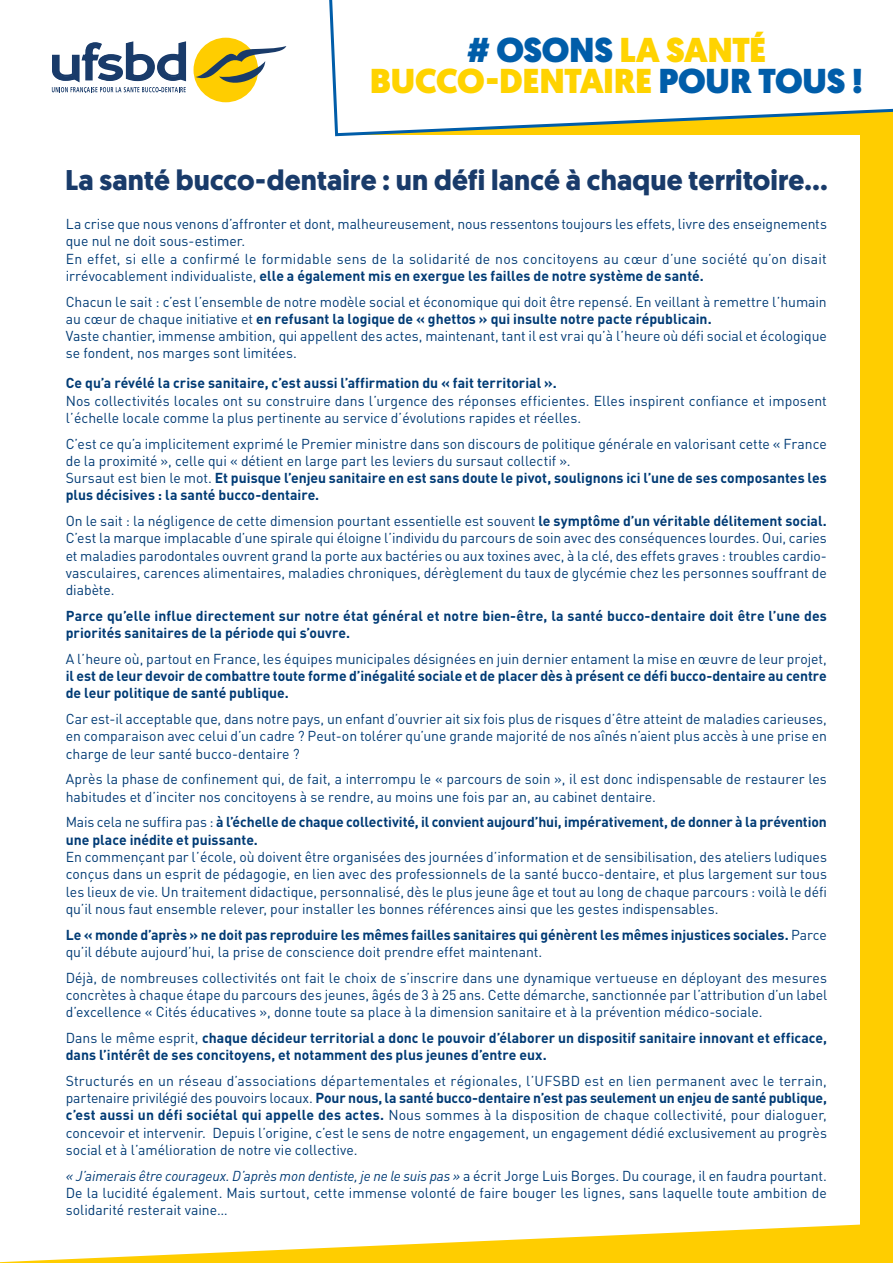
<style>
.page{position:relative;width:893px;height:1263px;background:#fff}
.page>*{position:absolute;margin:0;border:0;box-sizing:border-box;transform-origin:0 0}
.t1{font:900 34.5px/31.5px "Geomanist";letter-spacing:-.015em;color:#ffd300;text-align:center}
.t2{font:700 28.5px "Geomanist";letter-spacing:.005em;color:#193b6a}
.t3{font:14.25px/17.2px "DIN Pro";color:#003b75;text-align:justify}
.t4{font:700 14.25px/17.2px "DIN Pro";color:#003b75}
.s1{color:#005da9}
.s2{font-weight:700}
.s3{font-weight:400}
.s4{font-style:italic}
</style>
<div class="page">
<div style="left:860px;top:83px;width:33px;height:1180px;background:#ffcd00"></div>
<svg style="left:0;top:1224px;width:860px;height:39px"></svg>
<svg style="left:329px;top:0;width:564px;height:137px"></svg>
<div style="left:194px;top:38px;width:64px;height:64px;background:#ffcd00;border-radius:50%"></div>
<svg style="left:196px;top:44px;width:90px;height:46px"></svg>
<svg style="left:51px;top:41px;width:136px;height:52px"></svg>
<h1 class="t1" style="left:370px;top:34px;width:495px"><span class="s1"># OSONS</span> LA SANTÉ<br>BUCCO-DENTAIRE <span class="s1">POUR TOUS !</span></h1>
<h2 class="t2" style="left:65px;top:161px;width:764px">La santé bucco-dentaire : un défi lancé à chaque territoire…</h2>
<p class="t3" style="left:66px;top:214px;width:763px;text-align:left">La crise que nous venons d’affronter et dont, malheureusement, nous ressentons toujours les effets, livre des enseignements que nul ne doit sous-estimer.<br>En effet, si elle a confirmé le formidable sens de la solidarité de nos concitoyens au cœur d’une société qu’on disait irrévocablement individualiste, <span class="s2">elle a également mis en exergue les failles de notre système de santé.</span></p>
<p class="t3" style="left:66px;top:291px;width:763px;text-align:left">Chacun le sait : c’est l’ensemble de notre modèle social et économique qui doit être repensé. En veillant à remettre l’humain au cœur de chaque initiative et <span class="s2">en refusant la logique de « ghettos » qui insulte notre pacte républicain.<br></span>Vaste chantier, immense ambition, qui appellent des actes, maintenant, tant il est vrai qu’à l’heure où défi social et écologique se fondent, nos marges sont limitées.</p>
<p class="t4" style="left:66px;top:373px;width:492px">Ce qu’a révélé la crise sanitaire, c’est aussi l’affirmation du « fait territorial ».</p>
<p class="t3" style="left:66px;top:390px;width:763px">Nos collectivités locales ont su construire dans l’urgence des réponses efficientes. Elles inspirent confiance et imposent l’échelle locale comme la plus pertinente au service d’évolutions rapides et réelles.</p>
<p class="t3" style="left:66px;top:433px;width:763px;text-align:left">C’est ce qu’a implicitement exprimé le Premier ministre dans son discours de politique générale en valorisant cette « France de la proximité », celle qui « détient en large part les leviers du sursaut collectif ».<br>Sursaut est bien le mot. <span class="s2">Et puisque l’enjeu sanitaire en est sans doute le pivot, soulignons ici l’une de ses composantes les plus décisives : la santé bucco-dentaire.</span></p>
<p class="t3" style="left:66px;top:511px;width:763px">On le sait : la négligence de cette dimension pourtant essentielle est souvent <span class="s2">le symptôme d’un véritable délitement social.<br></span>C’est la marque implacable d’une spirale qui éloigne l’individu du parcours de soin avec des conséquences lourdes. Oui, caries et maladies parodontales ouvrent grand la porte aux bactéries ou aux toxines avec, à la clé, des effets graves : troubles cardio&shy;vasculaires, carences alimentaires, maladies chroniques, dérèglement du taux de glycémie chez les personnes souffrant de diabète.</p>
<p class="t4" style="left:66px;top:605px;width:763px">Parce qu’elle influe directement sur notre état général et notre bien-être, la santé bucco-dentaire doit être l’une des priorités sanitaires de la période qui s’ouvre.</p>
<p class="t3" style="left:66px;top:649px;width:763px">A l’heure où, partout en France, les équipes municipales désignées en juin dernier entament la mise en œuvre de leur projet,</p>
<p class="t4" style="left:66px;top:666px;width:763px">il est de leur devoir de combattre toute forme d’inégalité sociale et de placer dès à présent ce défi bucco-dentaire au centre de leur politique de santé publique.</p>
<p class="t3" style="left:66px;top:709px;width:763px">Car est-il acceptable que, dans notre pays, un enfant d’ouvrier ait six fois plus de risques d’être atteint de maladies carieuses, en comparaison avec celui d’un cadre ? Peut-on tolérer qu’une grande majorité de nos aînés n’aient plus accès à une prise en charge de leur santé bucco-dentaire ?</p>
<p class="t3" style="left:66px;top:769px;width:763px">Après la phase de confinement qui, de fait, a interrompu le « parcours de soin », il est donc indispensable de restaurer les habitudes et d’inciter nos concitoyens à se rendre, au moins une fois par an, au cabinet dentaire.</p>
<p class="t4" style="left:66px;top:812px;width:763px"><span class="s3">Mais cela ne suffira pas :</span> à l’échelle de chaque collectivité, il convient aujourd’hui, impérativement, de donner à la prévention une place inédite et puissante.</p>
<p class="t3" style="left:66px;top:847px;width:763px">En commençant par l’école, où doivent être organisées des journées d’information et de sensibilisation, des ateliers ludiques conçus dans un esprit de pédagogie, en lien avec des professionnels de la santé bucco-dentaire, et plus largement sur tous les lieux de vie. Un traitement didactique, personnalisé, dès le plus jeune âge et tout au long de chaque parcours : voilà le défi qu’il nous faut ensemble relever, pour installer les bonnes références ainsi que les gestes indispensables.</p>
<p class="t4" style="left:66px;top:924px;width:763px">Le « monde d’après » ne doit pas reproduire les mêmes failles sanitaires qui génèrent les mêmes injustices sociales. <span class="s3">Parce qu’il débute aujourd’hui, la prise de conscience doit prendre effet maintenant.</span></p>
<p class="t3" style="left:66px;top:967px;width:763px">Déjà, de nombreuses collectivités ont fait le choix de s’inscrire dans une dynamique vertueuse en déployant des mesures concrètes à chaque étape du parcours des jeunes, âgés de 3 à 25 ans. Cette démarche, sanctionnée par l’attribution d’un label d’excellence « Cités éducatives », donne toute sa place à la dimension sanitaire et à la prévention médico-sociale.</p>
<p class="t4" style="left:66px;top:1027px;width:763px"><span class="s3">Dans le même esprit,</span> chaque décideur territorial a donc le pouvoir d’élaborer un dispositif sanitaire innovant et efficace, dans l’intérêt de ses concitoyens, et notamment des plus jeunes d’entre eux.</p>
<p class="t3" style="left:66px;top:1070px;width:763px">Structurés en un réseau d’associations départementales et régionales, l’UFSBD est en lien permanent avec le terrain, partenaire privilégié des pouvoirs locaux. <span class="s2">Pour nous, la santé bucco-dentaire n’est pas seulement un enjeu de santé publique, c’est aussi un défi sociétal qui appelle des actes.</span> Nous sommes à la disposition de chaque collectivité, pour dialoguer, concevoir et intervenir. Depuis l’origine, c’est le sens de notre engagement, un engagement dédié exclusivement au progrès social et à l’amélioration de notre vie collective.</p>
<p class="t3" style="left:66px;top:1165px;width:763px"><span class="s4">« J’aimerais être courageux. D’après mon dentiste, je ne le suis pas »</span> a écrit Jorge Luis Borges. Du courage, il en faudra pourtant.<br>De la lucidité également. Mais surtout, cette immense volonté de faire bouger les lignes, sans laquelle toute ambition de solidarité resterait vaine…</p>
</div>
